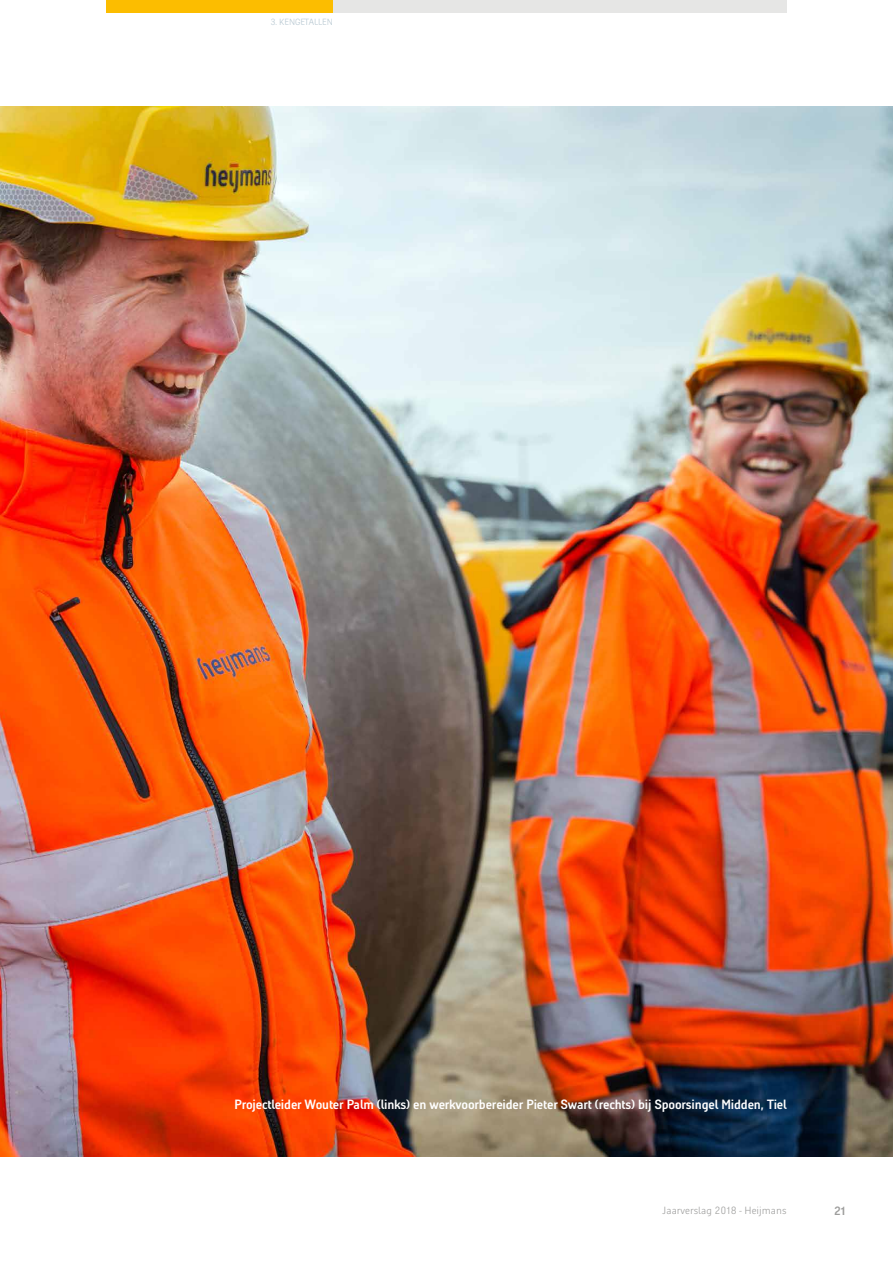
<style>
.page{position:relative;width:893px;height:1263px;background:#fff}
.page>*{position:absolute;margin:0;border:0;box-sizing:border-box;transform-origin:0 0}
.t1{font:700 13.5px "Heijmans Con";letter-spacing:-.01em;color:#fff}
.t2{font:700 12px "Heijmans Con";color:#9d9d9c}
.t3{font:300 10.5px "Heijmans";color:#9d9d9c}
.t4{font:300 9px "Heijmans";color:#b5c6d0}
</style>
<div class="page">
<div style="left:711px;top:0;width:76px;height:13px;background:#e6e6e5"></div>
<div style="left:635px;top:0;width:76px;height:13px;background:#e6e6e5"></div>
<div style="left:560px;top:0;width:75px;height:13px;background:#e6e6e5"></div>
<div style="left:484px;top:0;width:76px;height:13px;background:#e6e6e5"></div>
<div style="left:409px;top:0;width:75px;height:13px;background:#e6e6e5"></div>
<div style="left:333px;top:0;width:76px;height:13px;background:#e6e6e5"></div>
<div style="left:106px;top:0;width:227px;height:13px;background:#fcbd00"></div>
<img style="left:0;top:106px;width:893px;height:1051px">
<p class="t4" style="left:271px;top:16px;width:64px">3. KENGETALLEN</p>
<p class="t1" style="left:234px;top:1096px;width:554px">Projectleider Wouter Palm (links) en werkvoorbereider Pieter Swart (rechts) bij Spoorsingel Midden, Tiel</p>
<p class="t3" style="left:663px;top:1204px;width:125px">Jaarverslag 2018 - Heijmans</p>
<p class="t2" style="left:834px;top:1203px;width:13px">21</p>
</div>
